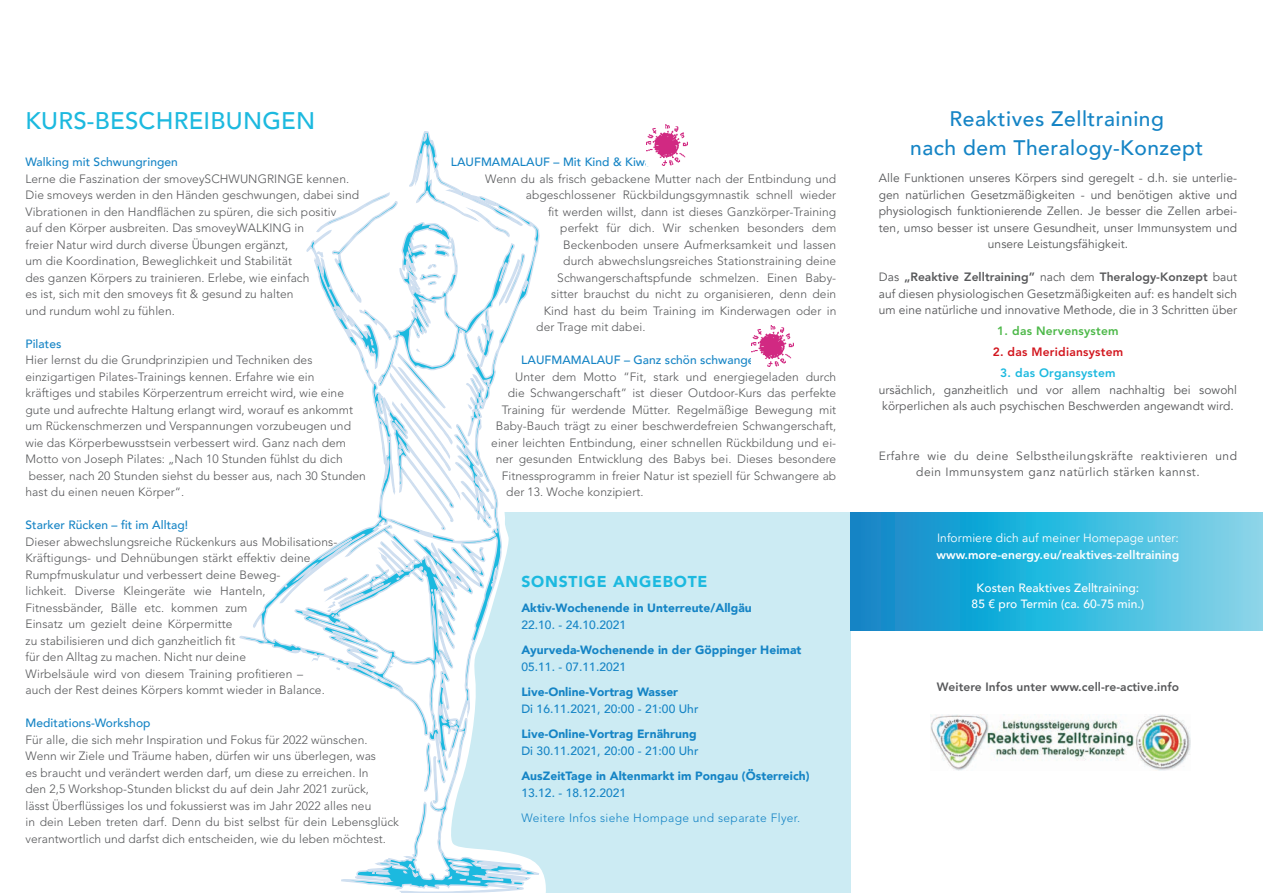
<style>
.page{position:relative;width:1263px;height:893px;background:#fff}
.page>*{position:absolute;margin:0;border:0;box-sizing:border-box;transform-origin:0 0}
.t1{font:500 24px "Avenir";letter-spacing:.01em;color:#1cb9df}
.t2{font:500 21px/28.5px "Avenir";letter-spacing:.025em;color:#1584c5;text-align:center}
.t3{font:900 15.75px "Avenir";letter-spacing:.05em;color:#1cb9df}
.t4{font:300 12px/16.5px "Avenir LT Std";letter-spacing:.005em;color:#57585a}
.t5{font:12px/16.5px "Avenir";letter-spacing:.005em;color:#57585a}
.t6{font:500 12px "Avenir";letter-spacing:.005em;color:#1584c5}
.t7{font:900 12px "Avenir";letter-spacing:.005em;color:#1584c5}
.t8{font:12px/16.5px "Avenir";letter-spacing:.04em;color:#57585a;text-align:center}
.t9{font:800 12px "Avenir LT Std";letter-spacing:.005em;color:#57585a}
.t10{font:500 12px/16.5px "Avenir";letter-spacing:.005em;color:#fff;text-align:center}
.t11{font:800 12px "Avenir LT Std";letter-spacing:.005em;color:#fff}
.t12{font:300 12px "Avenir LT Std";letter-spacing:.03em;color:#1584c5}
.t13{font:12px "Avenir";letter-spacing:.005em;color:#fff}
.t14{font:800 12px "Avenir LT Std";letter-spacing:.02em;color:#d2161e}
.t15{font:800 12px "Avenir LT Std";letter-spacing:.02em;color:#4cb848}
.t16{font:800 12px "Avenir LT Std";letter-spacing:.02em;color:#1cb9df}
.s1{font-family:"Avenir";font-weight:400}
</style>
<div class="page">
<div style="left:435px;top:512px;width:415px;height:381px;background:#ccebf3"></div>
<svg style="left:850px;top:512px;width:413px;height:118px;background:#39b3db"></svg>
<svg style="left:239px;top:240px;width:301px;height:653px"></svg>
<svg style="left:312px;top:657px;width:7px;height:5px"></svg>
<svg style="left:334px;top:659px;width:105px;height:208px"></svg>
<svg style="left:323px;top:573px;width:47px;height:40px"></svg>
<svg style="left:315px;top:131px;width:224px;height:420px"></svg>
<img style="left:931px;top:714px;width:260px;height:57px">
<img style="left:646px;top:124px;width:42px;height:42px">
<img style="left:751px;top:325px;width:42px;height:42px">
<h1 class="t1" style="left:26px;top:100px;width:291px">KURS-BESCHREIBUNGEN</h1>
<p class="t6" style="left:26px;top:152px;width:154px">Walking mit Schwungringen</p>
<p class="t4" style="left:26px;top:170px;width:335px">Lerne die Faszination der smoveySCHWUNGRINGE kennen.<br>Die smoveys werden in den Händen geschwungen, dabei sind Vibrationen in den Handflächen zu spüren, die sich positiv<br>auf den Körper ausbreiten. Das smoveyWALKING in<br>freier Natur wird durch diverse Übungen ergänzt,<br>um die Koordination, Beweglichkeit und Stabilität<br>des ganzen Körpers zu trainieren. Erlebe, wie einfach<br>es ist, sich mit den smoveys fit &amp; gesund zu halten<br>und rundum wohl zu fühlen.</p>
<p class="t6" style="left:26px;top:333px;width:37px">Pilates</p>
<p class="t4" style="left:26px;top:352px;width:342px">Hier lernst du die Grundprinzipien und Techniken des einzigartigen Pilates-Trainings kennen. Erfahre wie ein<br>kräftiges und stabiles Körperzentrum erreicht wird, wie eine gute und aufrechte Haltung erlangt wird, worauf es ankommt um Rückenschmerzen und Verspannungen vorzubeugen und wie das Körperbewusstsein verbessert wird. Ganz nach dem Motto von Joseph Pilates: „Nach 10 Stunden fühlst du dich besser, nach 20 Stunden siehst du besser aus, nach 30 Stunden hast du einen neuen Körper“.</p>
<p class="t6" style="left:26px;top:515px;width:164px">Starker Rücken – fit im Alltag!</p>
<p class="t4" style="left:26px;top:533px;width:316px">Dieser abwechslungsreiche Rückenkurs aus Mobilisations-, Kräftigungs- und Dehnübungen stärkt effektiv deine Rumpfmuskulatur und verbessert deine Beweg-<br>lichkeit. Diverse Kleingeräte wie Hanteln, Fitnessbänder, Bälle etc. kommen zum<br>Einsatz um gezielt deine Körpermitte<br>zu stabilisieren und dich ganzheitlich fit<br>für den Alltag zu machen. Nicht nur deine<br>Wirbelsäule wird von diesem Training profitieren –<br>auch der Rest deines Körpers kommt wieder in Balance.</p>
<p class="t6" style="left:26px;top:713px;width:127px">Meditations-Workshop</p>
<p class="t4" style="left:26px;top:731px;width:375px">Für alle, die sich mehr Inspiration und Fokus für 2022 wünschen.<br>Wenn wir Ziele und Träume haben, dürfen wir uns überlegen, was<br>es braucht und verändert werden darf, um diese zu erreichen. In<br>den 2,5 Workshop-Stunden blickst du auf dein Jahr 2021 zurück,<br>lässt Überflüssiges los und fokussierst was im Jahr 2022 alles neu<br>in dein Leben treten darf. Denn du bist selbst für dein Lebensglück verantwortlich und darfst dich entscheiden, wie du leben möchtest.</p>
<p class="t6" style="left:451px;top:152px;width:202px">LAUFMAMALAUF – Mit Kind &amp; Kiwa</p>
<p class="t4" style="left:485px;top:170px;width:352px">Wenn du als frisch gebackene Mutter nach der Entbindung und</p>
<p class="t4" style="left:526px;top:187px;width:312px">abgeschlossener Rückbildungsgymnastik schnell wieder</p>
<p class="t4" style="left:548px;top:203px;width:289px">fit werden willst, dann ist dieses Ganzkörper-Training</p>
<p class="t4" style="left:560px;top:220px;width:277px">perfekt für dich. Wir schenken besonders dem</p>
<p class="t4" style="left:563px;top:236px;width:274px">Beckenboden unsere Aufmerksamkeit und lassen</p>
<p class="t4" style="left:563px;top:253px;width:275px">durch abwechslungsreiches Stationstraining deine</p>
<p class="t4" style="left:557px;top:269px;width:280px">Schwangerschaftspfunde schmelzen. Einen Baby-</p>
<p class="t4" style="left:551px;top:286px;width:287px">sitter brauchst du nicht zu organisieren, denn dein</p>
<p class="t4" style="left:544px;top:302px;width:294px">Kind hast du beim Training im Kinderwagen oder in</p>
<p class="t4" style="left:536px;top:319px;width:111px">der Trage mit dabei.</p>
<p class="t6" style="left:521px;top:350px;width:239px">LAUFMAMALAUF – Ganz schön schwanger</p>
<p class="t4" style="left:515px;top:368px;width:323px">Unter dem Motto “Fit, stark und energiegeladen durch</p>
<p class="t4" style="left:508px;top:385px;width:330px">die Schwangerschaft” ist dieser Outdoor-Kurs das perfekte</p>
<p class="t4" style="left:502px;top:401px;width:336px">Training für werdende Mütter. Regelmäßige Bewegung mit</p>
<p class="t4" style="left:496px;top:418px;width:342px">Baby-Bauch trägt zu einer beschwerdefreien Schwangerschaft,</p>
<p class="t4" style="left:491px;top:434px;width:347px">einer leichten Entbindung, einer schnellen Rückbildung und ei-</p>
<p class="t4" style="left:496px;top:451px;width:342px">ner gesunden Entwicklung des Babys bei. Dieses besondere</p>
<p class="t4" style="left:502px;top:467px;width:336px">Fitnessprogramm in freier Natur ist speziell für Schwangere ab</p>
<p class="t4" style="left:506px;top:484px;width:139px">der 13. Woche konzipiert.</p>
<h3 class="t3" style="left:521px;top:568px;width:188px">SONSTIGE ANGEBOTE</h3>
<p class="t7" style="left:521px;top:598px;width:232px">Aktiv-Wochenende in Unterreute/Allgäu</p>
<p class="t6" style="left:521px;top:614px;width:106px">22.10. - 24.10.2021</p>
<p class="t7" style="left:521px;top:640px;width:282px">Ayurveda-Wochenende in der Göppinger Heimat</p>
<p class="t6" style="left:521px;top:656px;width:106px">05.11. - 07.11.2021</p>
<p class="t7" style="left:521px;top:682px;width:158px">Live-Online-Vortrag Wasser</p>
<p class="t6" style="left:521px;top:698px;width:179px">Di 16.11.2021, 20:00 - 21:00 Uhr</p>
<p class="t7" style="left:521px;top:724px;width:177px">Live-Online-Vortrag Ernährung</p>
<p class="t6" style="left:521px;top:740px;width:179px">Di 30.11.2021, 20:00 - 21:00 Uhr</p>
<p class="t7" style="left:521px;top:766px;width:290px">AusZeitTage in Altenmarkt im Pongau (Österreich)</p>
<p class="t6" style="left:521px;top:782px;width:106px">13.12. - 18.12.2021</p>
<p class="t12" style="left:521px;top:811px;width:280px">Weitere Infos siehe Hompage und separate Flyer.</p>
<h2 class="t2" style="left:910px;top:103px;width:294px">Reaktives Zelltraining<br>nach dem Theralogy-Konzept</h2>
<p class="t5" style="left:879px;top:170px;width:360px;text-align:center">Alle Funktionen unseres Körpers sind geregelt - d.h. sie unterlie&shy;gen natürlichen Gesetzmäßigkeiten - und benötigen aktive und physiologisch funktionierende Zellen. Je besser die Zellen arbei&shy;ten, umso besser ist unsere Gesundheit, unser Immunsystem und unsere Leistungsfähigkeit.</p>
<p class="t9" style="left:879px;top:270px;width:360px"><span class="s1">Das</span> „Reaktive Zelltraining” <span class="s1">nach dem</span> Theralogy-Konzept <span class="s1">baut</span></p>
<p class="t5" style="left:879px;top:285px;width:360px">auf diesen physiologischen Gesetzmäßigkeiten auf: es handelt sich um eine natürliche und innovative Methode, die in 3 Schritten über</p>
<p class="t15" style="left:997px;top:324px;width:123px">1. das Nervensystem</p>
<p class="t14" style="left:993px;top:345px;width:132px">2. das Meridiansystem</p>
<p class="t16" style="left:1000px;top:366px;width:117px">3. das Organsystem</p>
<p class="t5" style="left:879px;top:381px;width:360px">ursächlich, ganzheitlich und vor allem nachhaltig bei sowohl körperlichen als auch psychischen Beschwerden angewandt wird.</p>
<p class="t8" style="left:879px;top:447px;width:360px">Erfahre wie du deine Selbstheilungskräfte reaktivieren und dein Immunsystem ganz natürlich stärken kannst.</p>
<p class="t13" style="left:937px;top:531px;width:243px">Informiere dich auf meiner Homepage unter:</p>
<p class="t11" style="left:936px;top:547px;width:244px">www.more-energy.eu/reaktives-zelltraining</p>
<p class="t10" style="left:972px;top:578px;width:174px">Kosten Reaktives Zelltraining:<br>85 € pro Termin (ca. 60-75 min.)</p>
<p class="t9" style="left:937px;top:679px;width:244px">Weitere Infos unter www.cell-re-active.info</p>
</div>
